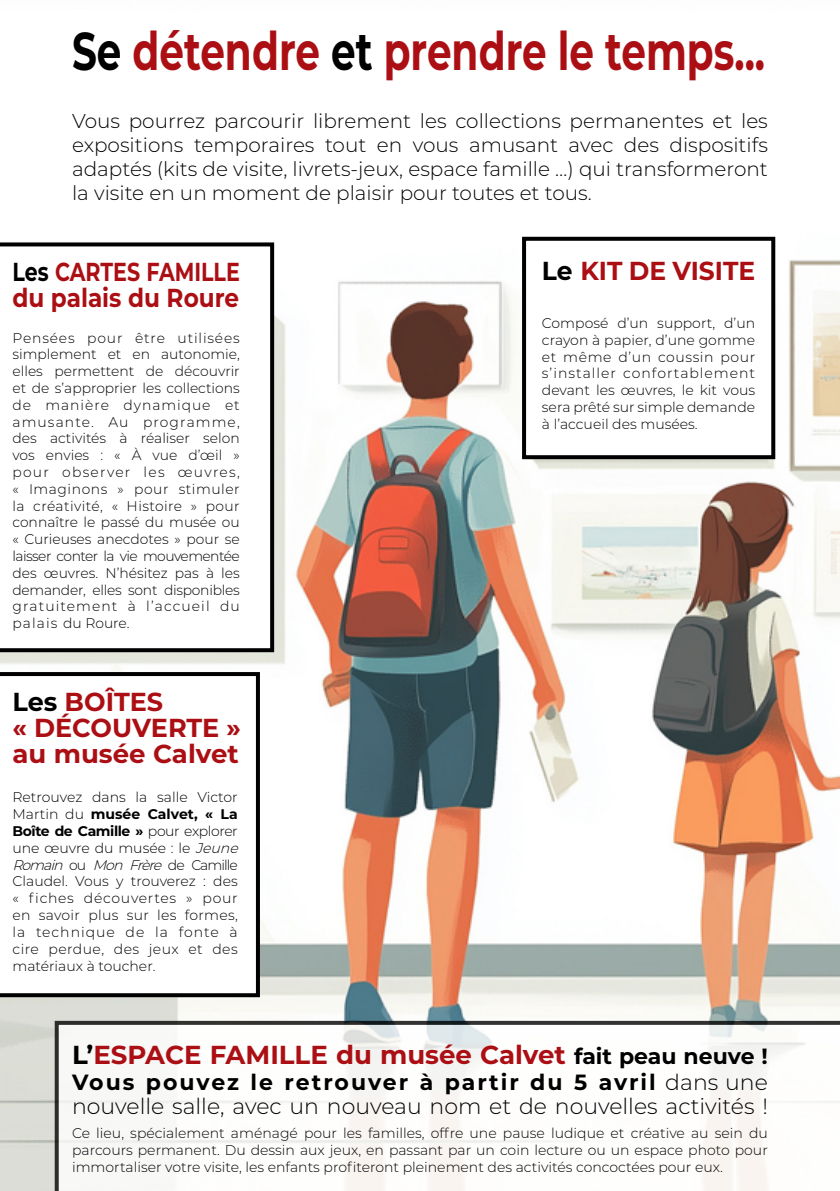
<style>
.page{position:relative;width:840px;height:1191px;background:#fff}
.page>*{position:absolute;margin:0;border:0;box-sizing:border-box;transform-origin:0 0}
.t1{font:700 53.2px "Montserrat";color:#ab0f14;scale:.73 1}
.t2{font:700 26px/26px "Montserrat";color:#ab0f14}
.t3{font:700 26px/26px "Montserrat";color:#ab0f14;scale:.79 1}
.t4{font:700 26px "Montserrat";color:#ab0f14;scale:.96 1}
.t5{font:300 22px/24px "Montserrat";color:#000}
.t6{font:300 20px/24px "Montserrat";color:#000;text-align:justify}
.t7{font:300 14px/16.8px "Montserrat";color:#000;text-align:justify}
.s1{color:#000}
.s2{font-weight:700}
.s3{font-style:italic}
.s4{font-size:22px;color:#000}
</style>
<div class="page">
<img style="left:0;top:236px;width:839px;height:955px">
<div style="left:523px;top:239px;width:249px;height:218px;background:#fff"></div>
<div style="left:521px;top:237px;width:253px;height:222px;border:4px solid #000"></div>
<svg style="left:0;top:242px;width:274px;height:410px"></svg>
<svg style="left:0;top:672px;width:260px;height:325px"></svg>
<svg style="left:55px;top:1020px;width:784px;height:171px"></svg>
<h1 class="t1" style="left:72px;top:13px;width:950px"><span class="s1">Se</span> détendre <span class="s1">et</span> prendre le temps...</h1>
<p class="t6" style="left:72px;top:108px;width:697px">Vous pourrez parcourir librement les collections permanentes et les expositions temporaires tout en vous amusant avec des dispositifs adaptés (kits de visite, livrets-jeux, espace famille …) qui transformeront la visite en un moment de plaisir pour toutes et tous.</p>
<h2 class="t3" style="left:12px;top:257px;width:289px"><span class="s1">Les</span> CARTES FAMILLE du palais du Roure</h2>
<h2 class="t4" style="left:541px;top:252px;width:223px"><span class="s1">Le</span> KIT DE VISITE</h2>
<p class="t7" style="left:12px;top:329px;width:229px">Pensées pour être utilisées simplement et en autonomie, elles permettent de découvrir et de s’approprier les collections de manière dynamique et amusante. Au programme, des activités à réaliser selon vos envies : « À vue d’œil » pour observer les œuvres, « Imaginons » pour stimuler la créativité, « Histoire » pour connaître le passé du musée ou « Curieuses anecdotes » pour se laisser conter la vie mouvementée des œuvres. N’hésitez pas à les demander, elles sont disponibles gratuitement à l’accueil du palais du Roure.</p>
<h2 class="t2" style="left:12px;top:688px;width:230px"><span class="s1">Les</span> BOÎTES<br>« DÉCOUVERTE » au musée Calvet</h2>
<p class="t7" style="left:12px;top:788px;width:231px;text-align:left">Retrouvez dans la salle Victor<br>Martin du <span class="s2">musée Calvet, « La<br>Boîte de Camille »</span> pour explorer une œuvre du musée : le <span class="s3">Jeune<br>Romain</span> o u <span class="s3">Mon Frère</span> d e C a m i l l e<br>Claudel. Vous y trouverez : des « fiches découvertes » pour en savoir plus sur les formes, la technique de la fonte à cire perdue, des jeux et des matériaux à toucher.</p>
<p class="t7" style="left:541px;top:314px;width:215px">Composé d’un support, d’un crayon à papier, d’une gomme et même d’un coussin pour s’installer confortablement devant les œuvres, le kit vous sera prêté sur simple demande à l’accueil des musées.</p>
<h2 class="t2" style="left:72px;top:1040px;width:697px"><span class="s1">L’</span>ESPACE FAMILLE du musée Calvet <span class="s4">fait peau neuve !</span></h2>
<h3 class="t5" style="left:72px;top:1069px;width:697px"><span class="s2">Vous pouvez le retrouver à partir du 5 avril</span> dans une nouvelle salle, avec un nouveau nom et de nouvelles activités !</h3>
<p class="t7" style="left:72px;top:1124px;width:697px">Ce lieu, spécialement aménagé pour les familles, offre une pause ludique et créative au sein du parcours permanent. Du dessin aux jeux, en passant par un coin lecture ou un espace photo pour immortaliser votre visite, les enfants profiteront pleinement des activités concoctées pour eux.</p>
</div>
